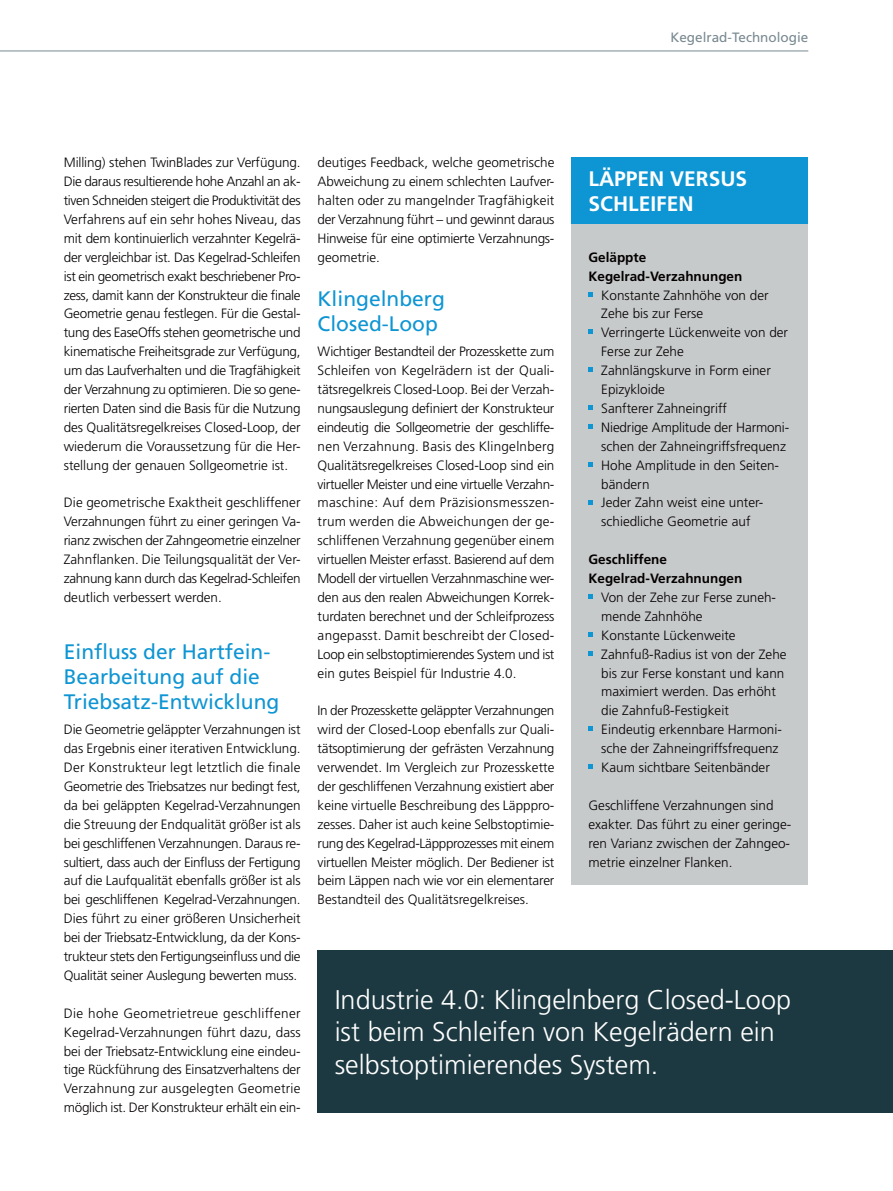
<style>
.page{position:relative;width:893px;height:1191px;background:#fff}
.page>*{position:absolute;margin:0;border:0;box-sizing:border-box;transform-origin:0 0}
.t1{font:300 27px/32.4px "Frutiger LT Std";color:#fff}
.t2{font:21px/25.2px "Frutiger LT Std";color:#0e95d3}
.t3{font:700 21px/25.2px "Frutiger LT Std";color:#fff}
.t4{font:300 13.5px/18.9px "Frutiger LT Std";color:#040000;text-align:justify}
.t5{font:700 13.5px/18.9px "Frutiger LT Std";color:#040000}
.t6{font:13.5px "Frutiger LT Std";color:#798991}
</style>
<div class="page">
<hr style="left:0;top:51px;width:808px;height:1px;background:#798991">
<div style="left:571px;top:219px;width:237px;height:666px;background:#c7cacb"></div>
<svg style="left:588px;top:292px;width:4px;height:4px"></svg>
<svg style="left:588px;top:330px;width:4px;height:4px"></svg>
<svg style="left:588px;top:368px;width:4px;height:4px"></svg>
<svg style="left:588px;top:405px;width:4px;height:5px"></svg>
<svg style="left:588px;top:424px;width:4px;height:5px"></svg>
<svg style="left:588px;top:462px;width:4px;height:4px"></svg>
<svg style="left:588px;top:500px;width:4px;height:4px"></svg>
<svg style="left:588px;top:594px;width:4px;height:5px"></svg>
<svg style="left:588px;top:632px;width:4px;height:5px"></svg>
<svg style="left:588px;top:651px;width:4px;height:4px"></svg>
<svg style="left:588px;top:727px;width:4px;height:4px"></svg>
<svg style="left:588px;top:765px;width:4px;height:4px"></svg>
<div style="left:571px;top:158px;width:237px;height:66px;background:#0e95d3"></div>
<div style="left:317px;top:950px;width:575px;height:162px;background:#1c3840"></div>
<p class="t6" style="left:670px;top:32px;width:139px">Kegelrad-Technologie</p>
<p class="t4" style="left:64px;top:154px;width:238px">Milling) stehen TwinBlades zur Verfügung.<br>Die daraus resultierende hohe Anzahl an ak&shy;tiven Schneiden steigert die Produktivität des Verfahrens auf ein sehr hohes Niveau, das mit dem kontinuierlich verzahnter Kegelrä&shy;der vergleichbar ist. Das Kegelrad-Schleifen ist ein geometrisch exakt beschriebener Pro&shy;zess, damit kann der Konstrukteur die finale Geometrie genau festlegen. Für die Gestal&shy;tung des EaseOffs stehen geometrische und kinematische Freiheitsgrade zur Verfügung, um das Laufverhalten und die Tragfähigkeit der Verzahnung zu optimieren. Die so gene&shy;rierten Daten sind die Basis für die Nutzung des Qualitätsregelkreises Closed-Loop, der wiederum die Voraussetzung für die Her&shy;stellung der genauen Sollgeometrie ist.</p>
<p class="t4" style="left:64px;top:494px;width:238px">Die geometrische Exaktheit geschliffener Verzahnungen führt zu einer geringen Va&shy;rianz zwischen der Zahngeometrie einzelner Zahnflanken. Die Teilungsqualität der Ver&shy;zahnung kann durch das Kegelrad-Schleifen deutlich verbessert werden.</p>
<h2 class="t2" style="left:64px;top:640px;width:217px">Einfluss der Hartfein-<br>Bearbeitung auf die<br>Triebsatz-Entwicklung</h2>
<p class="t4" style="left:64px;top:721px;width:238px">Die Geometrie geläppter Verzahnungen ist das Ergebnis einer iterativen Entwicklung.<br>Der Konstrukteur legt letztlich die finale Geometrie des Triebsatzes nur bedingt fest, da bei geläppten Kegelrad-Verzahnungen die Streuung der Endqualität größer ist als bei geschliffenen Verzahnungen. Daraus re&shy;sultiert, dass auch der Einfluss der Fertigung auf die Laufqualität ebenfalls größer ist als bei geschliffenen Kegelrad-Verzahnungen.<br>Dies führt zu einer größeren Unsicherheit bei der Triebsatz-Entwicklung, da der Kons&shy;trukteur stets den Fertigungseinfluss und die Qualität seiner Auslegung bewerten muss.</p>
<p class="t4" style="left:64px;top:1004px;width:238px">Die hohe Geometrietreue geschliffener Kegelrad-Verzahnungen führt dazu, dass bei der Triebsatz-Entwicklung eine eindeu&shy;tige Rückführung des Einsatzverhaltens der Verzahnung zur ausgelegten Geometrie möglich ist. Der Konstrukteur erhält ein ein-</p>
<p class="t4" style="left:317px;top:154px;width:238px">deutiges Feedback, welche geometrische Abweichung zu einem schlechten Laufver&shy;halten oder zu mangelnder Tragfähigkeit der Verzahnung führt – und gewinnt daraus Hinweise für eine optimierte Verzahnungs&shy;geometrie.</p>
<h2 class="t2" style="left:317px;top:287px;width:129px">Klingelnberg<br>Closed-Loop</h2>
<p class="t4" style="left:317px;top:343px;width:238px">Wichtiger Bestandteil der Prozesskette zum Schleifen von Kegelrädern ist der Quali&shy;tätsregelkreis Closed-Loop. Bei der Verzah&shy;nungsauslegung definiert der Konstrukteur eindeutig die Sollgeometrie der geschliffe&shy;nen Verzahnung. Basis des Klingelnberg Qualitätsregelkreises Closed-Loop sind ein virtueller Meister und eine virtuelle Verzahn&shy;maschine: Auf dem Präzisionsmesszen&shy;trum werden die Abweichungen der ge&shy;schliffenen Verzahnung gegenüber einem virtuellen Meister erfasst. Basierend auf dem Modell der virtuellen Verzahnmaschine wer&shy;den aus den realen Abweichungen Korrek&shy;turdaten berechnet und der Schleifprozess angepasst. Damit beschreibt der Closed-Loop ein selbstoptimierendes System und ist ein gutes Beispiel für Industrie 4.0.</p>
<p class="t4" style="left:317px;top:702px;width:238px">In der Prozesskette geläppter Verzahnungen wird der Closed-Loop ebenfalls zur Quali&shy;tätsoptimierung der gefrästen Verzahnung verwendet. Im Vergleich zur Prozesskette der geschliffenen Verzahnung existiert aber keine virtuelle Beschreibung des Läpppro&shy;zesses. Daher ist auch keine Selbstoptimie&shy;rung des Kegelrad-Läppprozesses mit einem virtuellen Meister möglich. Der Bediener ist beim Läppen nach wie vor ein elementarer Bestandteil des Qualitätsregelkreises.</p>
<h2 class="t3" style="left:588px;top:167px;width:160px">LÄPPEN VERSUS<br>SCHLEIFEN</h2>
<p class="t5" style="left:588px;top:248px;width:155px">Geläppte<br>Kegelrad-Verzahnungen</p>
<p class="t4" style="left:601px;top:286px;width:189px;text-align:left">Konstante Zahnhöhe von der<br>Zehe bis zur Ferse<br>Verringerte Lückenweite von der<br>Ferse zur Zehe<br>Zahnlängskurve in Form einer<br>Epizykloide<br>Sanfterer Zahneingriff<br>Niedrige Amplitude der Harmoni&shy;schen der Zahneingriffsfrequenz<br>Hohe Amplitude in den Seiten&shy;bändern<br>Jeder Zahn weist eine unter&shy;schiedliche Geometrie auf</p>
<p class="t5" style="left:588px;top:551px;width:155px">Geschliffene<br>Kegelrad-Verzahnungen</p>
<p class="t4" style="left:601px;top:588px;width:187px;text-align:left">Von der Zehe zur Ferse zuneh&shy;mende Zahnhöhe<br>Konstante Lückenweite<br>Zahnfuß-Radius ist von der Zehe bis zur Ferse konstant und kann maximiert werden. Das erhöht die Zahnfuß-Festigkeit<br>Eindeutig erkennbare Harmoni&shy;sche der Zahneingriffsfrequenz<br>Kaum sichtbare Seitenbänder</p>
<p class="t4" style="left:588px;top:796px;width:204px;text-align:left">Geschliffene Verzahnungen sind exakter. Das führt zu einer geringe&shy;ren Varianz zwischen der Zahngeo&shy;metrie einzelner Flanken.</p>
<h1 class="t1" style="left:334px;top:985px;width:458px">Industrie 4.0: Klingelnberg Closed-Loop ist beim Schleifen von Kegelrädern ein selbstoptimierendes System.</h1>
</div>
